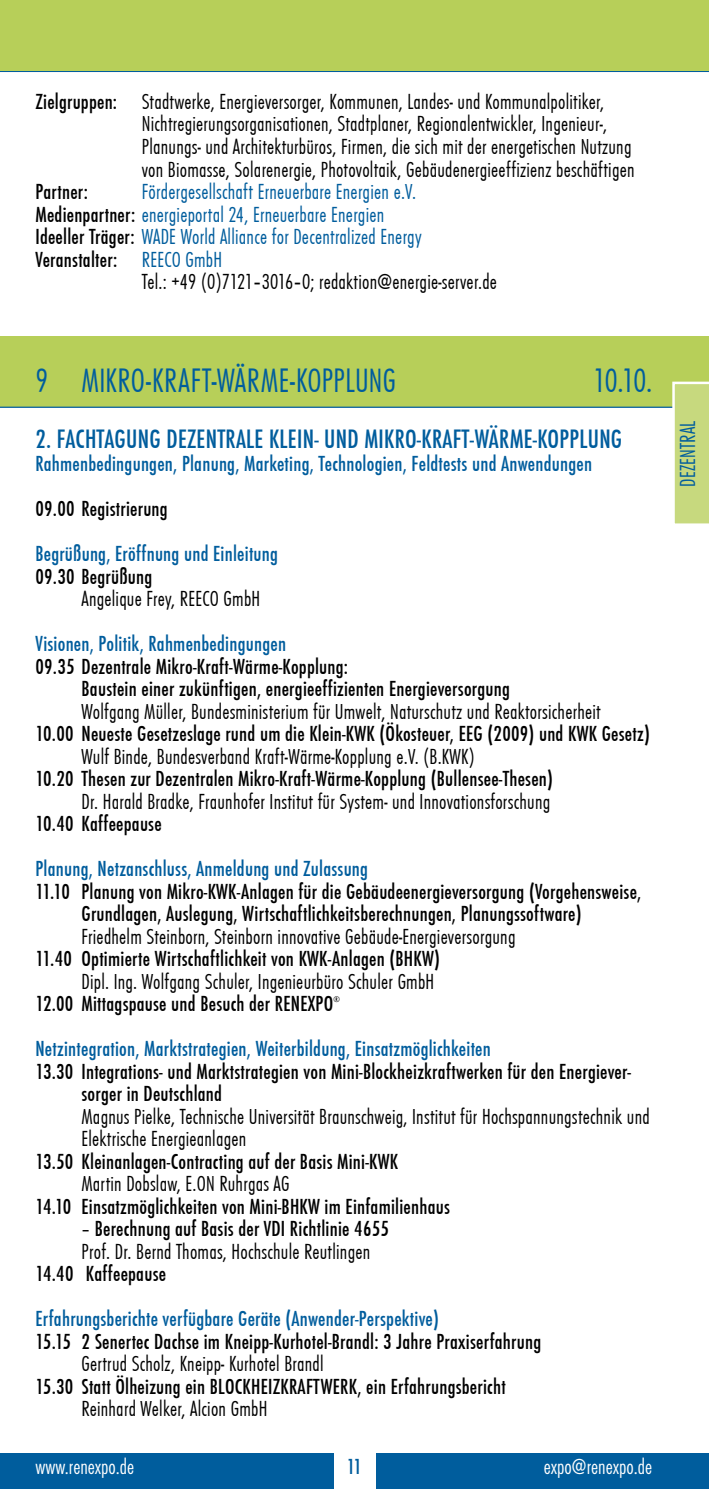
<style>
.page{position:relative;width:709px;height:1489px;background:#fff}
.page>*{position:absolute;margin:0;border:0;box-sizing:border-box;transform-origin:0 0}
.t1{font:35px "Futura T Lig Con";color:#005d9d}
.t2{font:27.5px "Futura T Med Con";letter-spacing:.01em;color:#005d9d}
.t3{font:22.5px/22.5px "Futura T Med Con";letter-spacing:.01em;color:#000}
.t4{font:22.5px/22.5px "Futura T Lig Con";letter-spacing:.01em;color:#000}
.t5{font:22.5px/45px "Futura T Med Con";letter-spacing:.01em;color:#005d9d}
.t6{font:22.5px "Futura T Lig Con";letter-spacing:.01em;color:#005d9d}
.t7{font:22.5px "Futura TCE Lig Con";color:#fff}
.t8{font:8.5px "Futura T Med Con";color:#000}
.s1{font-family:"Futura T Med Con"}
.s2{font-family:"Futura T Med Con";color:#000}
.s3{font-family:"Futura T Lig Con";color:#005d9d}
.s4{color:#000}
.s5{font-family:"Futura T Lig Con"}
</style>
<div class="page">
<div style="left:0;top:1453px;width:333px;height:35px;background:#005d9d"></div>
<div style="left:376px;top:1453px;width:333px;height:35px;background:#005d9d"></div>
<hr style="left:0;top:71px;width:709px;height:1px;background:#005d9d">
<div style="left:0;top:0;width:709px;height:71px;background:#b7cf59"></div>
<div style="left:0;top:336px;width:709px;height:70px;background:#b7cf59"></div>
<hr style="left:0;top:406px;width:709px;height:2px;background:#005d9d">
<svg style="left:672px;top:381px;width:37px;height:143px"></svg>
<p class="t4" style="left:35px;top:91px;width:570px"><span class="s1">Zielgruppen:</span> Stadtwerke, Energieversorger, Kommunen, Landes- und Kommunalpolitiker,</p>
<p class="t4" style="left:142px;top:113px;width:467px">Nichtregierungsorganisationen, Stadtplaner, Regionalentwickler, Ingenieur-,</p>
<p class="t4" style="left:142px;top:136px;width:491px">Planungs- und Architekturbüros, Firmen, die sich mit der energetischen Nutzung</p>
<p class="t4" style="left:142px;top:158px;width:494px">von Biomasse, Solarenergie, Photovoltaik, Gebäudenergieeffizienz beschäftigen</p>
<p class="t3" style="left:35px;top:181px;width:54px">Partner:</p>
<p class="t6" style="left:142px;top:180px;width:276px">Fördergesellschaft Erneuerbare Energien e.V.</p>
<p class="t6" style="left:35px;top:202px;width:350px"><span class="s2">Medienpartner:</span> energieportal 24, Erneuerbare Energien</p>
<p class="t6" style="left:35px;top:225px;width:388px"><span class="s2">Ideeller Träger:</span> WADE World Alliance for Decentralized Energy</p>
<p class="t3" style="left:35px;top:248px;width:186px">Veranstalter: <span class="s3">REECO GmbH</span></p>
<p class="t4" style="left:142px;top:271px;width:357px">Tel.: +49 (0)7121–3016–0; redaktion@energie-server.de</p>
<p class="t1" style="left:35px;top:362px;width:130px">9 Mi kro-Kraft</p>
<p class="t1" style="left:212px;top:362px;width:97px">-Wärme-Kopplung</p>
<p class="t1" style="left:593px;top:362px;width:60px">10.10.</p>
<p class="t2" style="left:35px;top:424px;width:586px">2. Fachtagu ng Dezentrale Klein- und Mikro-Kraft-Wärme-Kopplung</p>
<p class="t5" style="left:35px;top:441px;width:558px">Rahmenbedingungen, Planung, Marketing, Technologien, Feldtests und Anwendungen<br><span class="s4">09.00 Registrierung<br></span>Begrüßung, Eröffnung und Einleitung</p>
<p class="t4" style="left:81px;top:565px;width:178px;text-indent:-46px"><span class="s1">09.30 Begrüßung<br></span>Angelique Frey, REECO GmbH</p>
<p class="t5" style="left:35px;top:621px;width:252px">Visionen, Politik, Rahmenbedingungen</p>
<p class="t3" style="left:35px;top:655px;width:314px">09.35 Dezentrale Mikro-Kraft-Wärme-Kopplung:</p>
<p class="t3" style="left:81px;top:677px;width:430px">Baustein einer zukünftigen, energieeffizienten Energieversorgung</p>
<p class="t4" style="left:81px;top:700px;width:521px">Wolfgang Müller, Bundesministerium für Umwelt, Naturschutz und Reaktorsicherheit</p>
<p class="t3" style="left:35px;top:722px;width:616px">10.00 Neueste Gesetzeslage rund um die Klein-KWK (Ökosteuer, EEG (2009) und KWK Gesetz)</p>
<p class="t4" style="left:81px;top:745px;width:394px">Wulf Binde, Bundesverband Kraft-Wärme-Kopplung e.V. (B.KWK)</p>
<p class="t3" style="left:35px;top:767px;width:519px">10.20 Thesen zur Dezentralen Mikro-Kraft-Wärme-Kopplung (Bullensee-Thesen)</p>
<p class="t4" style="left:81px;top:790px;width:470px">Dr. Harald Bradke, Fraunhofer Institut für System- und Innovationsforschung</p>
<p class="t3" style="left:35px;top:812px;width:128px">10.40 Kaffeepause</p>
<p class="t5" style="left:35px;top:846px;width:334px">Planung, Netzanschluss, Anmeldung und Zulassung</p>
<p class="t3" style="left:35px;top:880px;width:607px">11.10 Planung von Mikro-KWK-Anlagen für die Gebäudeenergieversorgung (Vorgehensweise,</p>
<p class="t3" style="left:81px;top:902px;width:501px">Grundlagen, Auslegung, Wirtschaftlichkeitsberechnungen, Planungssoftware)</p>
<p class="t4" style="left:81px;top:925px;width:435px">Friedhelm Steinborn, Steinborn innovative Gebäude-Energieversorgung</p>
<p class="t3" style="left:35px;top:947px;width:406px">11.40 Optimierte Wirtschaftlichkeit von KWK-Anlagen (BHKW)</p>
<p class="t4" style="left:81px;top:970px;width:352px">Dipl. Ing. Wolfgang Schuler, Ingenieurbüro Schuler GmbH</p>
<p class="t3" style="left:35px;top:992px;width:249px">12.00 Mittagspause und Besuch der RENEX</p>
<p class="t3" style="left:315px;top:992px;width:17px">PO</p>
<p class="t8" style="left:333px;top:994px;width:8px">®</p>
<p class="t5" style="left:35px;top:1026px;width:457px">Netzintegration, Marktstrategien, Weiterbildung, Einsatzmöglichkeiten</p>
<p class="t3" style="left:35px;top:1060px;width:597px">13.30 Integrations- und Marktstrategien von Mini-Blockheizkraftwerken für den Energiever-</p>
<p class="t3" style="left:81px;top:1082px;width:142px">sorger in Deutschland</p>
<p class="t4" style="left:35px;top:1105px;width:30px">M</p>
<p class="t4" style="left:93px;top:1105px;width:558px">agnus Pielke, Technische Universität Braunschweig, Institut für Hochspannungstechnik und</p>
<p class="t4" style="left:82px;top:1128px;width:166px">Elektrische Energieanlagen</p>
<p class="t3" style="left:35px;top:1150px;width:363px">13.50 Kleinanlagen-Contracting auf der Basis Mini-KWK</p>
<p class="t4" style="left:35px;top:1173px;width:30px">M</p>
<p class="t3" style="left:35px;top:1172px;width:416px;text-indent:58px"><span class="s5">artin Dobslaw, E.ON Ruhrgas AG<br></span>14.10 Einsatzmöglichkeiten von Mini-BHKW im Einfamilienhaus</p>
<p class="t3" style="left:81px;top:1217px;width:309px">– Berechnung auf Basis der VDI Richtlinie 4655</p>
<p class="t4" style="left:81px;top:1240px;width:290px">Prof. Dr. Bernd Thomas, Hochschule Reutlingen</p>
<p class="t3" style="left:35px;top:1262px;width:132px">14.40 Kaffeepause</p>
<p class="t5" style="left:35px;top:1296px;width:405px">Erfahrungsberichte verfügbare Geräte (Anwender-Perspektive)</p>
<p class="t3" style="left:35px;top:1330px;width:507px">15.15 2 Senertec Dachse im Kneipp-Kurhotel-Brandl: 3 Jahre Praxiserfahrung</p>
<p class="t4" style="left:81px;top:1353px;width:244px">Gertrud Scholz, Kneipp- Kurhotel Brandl</p>
<p class="t3" style="left:35px;top:1375px;width:472px">15.30 Statt Ölheizung ein BLOCKHEIZKRAFTWERK, ein Erfahrungsbericht</p>
<p class="t4" style="left:81px;top:1398px;width:185px">Reinhard Welker, Alcion GmbH</p>
<p class="t7" style="left:35px;top:1453px;width:100px">www.renexpo.de</p>
<p class="t5" style="left:347px;top:1444px;width:17px">11</p>
<p class="t7" style="left:544px;top:1453px;width:110px">expo@renexpo.de</p>
<p class="t6" style="left:675px;top:487px;width:67px;rotate:-90deg">Dezentral</p>
</div>
